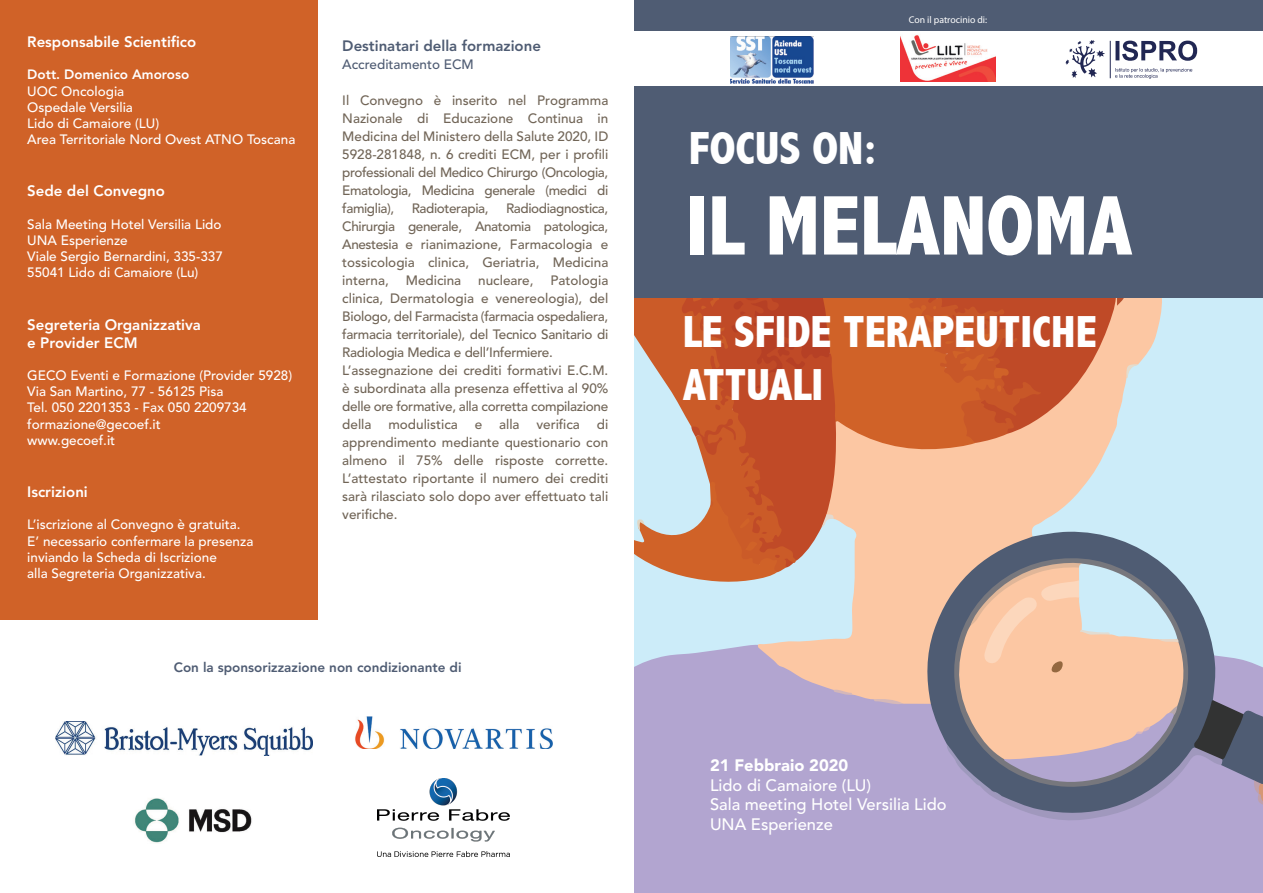
<style>
.page{position:relative;width:1263px;height:893px;background:#fff}
.page>*{position:absolute;margin:0;border:0;box-sizing:border-box;transform-origin:0 0}
.t1{font:800 condensed 85.5px "Abadi";color:#fff}
.t2{font:800 condensed 46.5px "Abadi";color:#fff}
.t3{font:800 condensed 45px/52.5px "Abadi";color:#fff}
.t4{font:500 16.5px/19.8px "Avenir LT Std";color:#fff}
.t5{font:900 16.5px "Avenir LT Std";color:#fff}
.t6{font:800 15px/18px "Avenir LT Std";color:#fff}
.t7{font:800 15px "Avenir LT Std";color:#4f5c73}
.t8{font:500 13.5px/18px "Avenir LT Std";color:#716557;text-align:justify}
.t9{font:500 13.5px/16.2px "Avenir LT Std";color:#fff}
.t10{font:800 13.5px "Avenir LT Std";color:#4f5c73}
.t11{font:800 13.5px "Avenir LT Std";color:#fff}
.t12{font:500 13.5px "Avenir LT Std";color:#4f5c73}
.t13{font:500 13.5px "Avenir LT Std";letter-spacing:-.03em;color:#716557}
.t14{font:9.75px "Myriad Pro";color:#fff}
</style>
<div class="page">
<div style="left:635px;top:843px;width:628px;height:50px;background:#b2a5d0"></div>
<svg style="left:635px;top:297px;width:628px;height:546px;background:#c5a49f"></svg>
<div style="left:635px;top:0;width:628px;height:297px;background:#4f5c73"></div>
<div style="left:635px;top:31px;width:628px;height:55px;background:#fff"></div>
<div style="left:0;top:0;width:317px;height:619px;background:#d06228"></div>
<img style="left:901px;top:35px;width:94px;height:47px">
<img style="left:730px;top:37px;width:83px;height:46px">
<img style="left:134px;top:798px;width:118px;height:45px">
<img style="left:56px;top:721px;width:257px;height:35px">
<img style="left:378px;top:779px;width:131px;height:78px">
<img style="left:355px;top:716px;width:198px;height:33px">
<svg style="left:1065px;top:40px;width:40px;height:38px"></svg>
<svg style="left:1115px;top:68px;width:77px;height:11px"></svg>
<svg style="left:1115px;top:41px;width:82px;height:20px"></svg>
<hr style="left:1110px;top:41px;width:1px;height:37px;background:#212753">
<p class="t6" style="left:27px;top:33px;width:170px">Responsabile Scientifico</p>
<p class="t11" style="left:27px;top:67px;width:164px">Dott. Domenico Amoroso</p>
<p class="t9" style="left:27px;top:83px;width:270px">UOC Oncologia<br>Ospedale Versilia<br>Lido di Camaiore (LU)<br>Area Territoriale Nord Ovest ATNO Toscana</p>
<p class="t6" style="left:27px;top:182px;width:139px">Sede del Convegno</p>
<p class="t9" style="left:27px;top:216px;width:197px">Sala Meeting Hotel Versilia Lido<br>UNA Esperienze<br>Viale Sergio Bernardini, 335-337<br>55041 Lido di Camaiore (Lu)</p>
<p class="t6" style="left:27px;top:315px;width:175px">Segreteria Organizzativa e Provider ECM</p>
<p class="t9" style="left:27px;top:368px;width:266px">GECO Eventi e Formazione (Provider 5928)<br>Via San Martino, 77 - 56125 Pisa<br>Tel. 050 2201353 - Fax 050 2209734 formazione@gecoef.it<br>www.gecoef.it</p>
<p class="t6" style="left:27px;top:483px;width:62px">Iscrizioni</p>
<p class="t9" style="left:27px;top:517px;width:228px">L’iscrizione al Convegno è gratuita.<br>E’ necessario confermare la presenza inviando la Scheda di Iscrizione<br>alla Segreteria Organizzativa.</p>
<p class="t7" style="left:342px;top:37px;width:200px">Destinatari della formazione</p>
<p class="t12" style="left:342px;top:56px;width:133px">Accreditamento ECM</p>
<p class="t8" style="left:342px;top:91px;width:268px">Il Convegno è inserito nel Programma Nazionale di Educazione Continua in Medicina del Ministero della Salute 2020, ID 5928-281848, n. 6 crediti ECM, per i profili professionali del Medico Chirurgo (Oncologia, Ematologia, Medicina generale (medici di famiglia),</p>
<p class="t8" style="left:342px;top:199px;width:268px;text-indent:164px">Radiodiagnostica, Chirurgia generale, Anatomia patologica, Anestesia e rianimazione, Farmacologia e tossicologia clinica, Geriatria, Medicina interna,</p>
<p class="t13" style="left:412px;top:200px;width:78px">Radioterapia,</p>
<p class="t8" style="left:342px;top:271px;width:268px;text-align:left;text-indent:208px">Patologia clinica, Dermatologia e venereologia), del Biologo, del Farmacista (farmacia ospedaliera, farmacia territoriale), del Tecnico Sanitario di Radiologia Medica e dell’Infermiere.<br>L’assegnazione dei crediti formativi E.C.M. è subordinata alla presenza effettiva al 90% delle ore formative, alla corretta compilazione della modulistica e alla verifica di apprendimento mediante questionario con almeno il 75% delle risposte corrette.<br>L’attestato riportante il numero dei crediti sarà rilasciato solo dopo aver effettuato tali verifiche.</p>
<p class="t8" style="left:406px;top:271px;width:57px">Medicina</p>
<p class="t8" style="left:478px;top:271px;width:57px">nucleare,</p>
<p class="t10" style="left:174px;top:659px;width:289px">Con la sponsorizzazione non condizionante di</p>
<p class="t14" style="left:909px;top:14px;width:80px">Con il patrocinio di:</p>
<h2 class="t2" style="left:689px;top:122px;width:190px">FOCUS ON:</h2>
<h1 class="t1" style="left:686px;top:176px;width:448px">IL MELANOMA</h1>
<h3 class="t3" style="left:683px;top:306px;width:415px">LE SFIDE TERAPEUTICHE<br>ATTUALI</h3>
<p class="t5" style="left:710px;top:755px;width:140px">21 Febbraio 2020</p>
<p class="t4" style="left:710px;top:775px;width:238px">Lido di Camaiore (LU)<br>Sala meeting Hotel Versilia Lido<br>UNA Esperienze</p>
</div>
